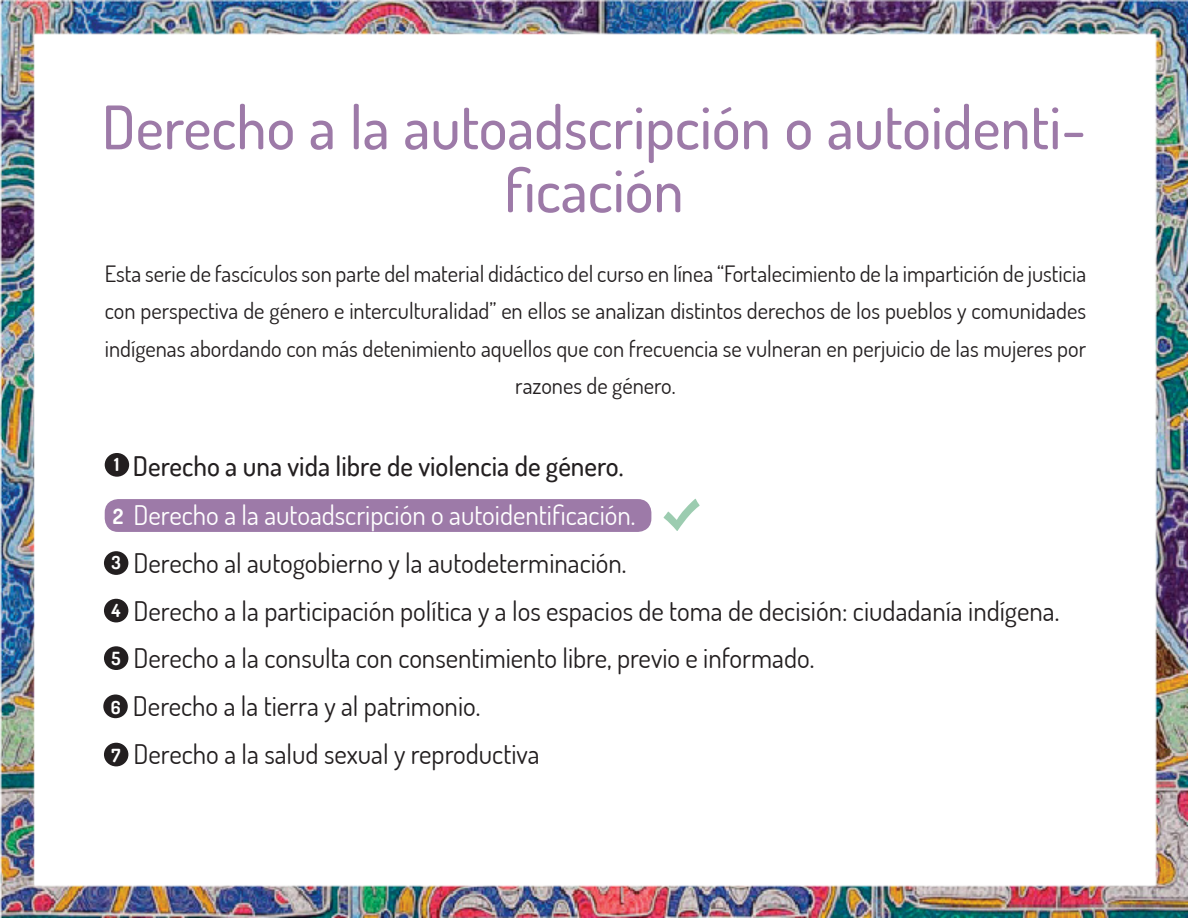
<style>
.page{position:relative;width:1188px;height:918px;background:#fff}
.page>*{position:absolute;margin:0;border:0;box-sizing:border-box;transform-origin:0 0}
.t1{font:500 60px/63px "Dosis";color:#9d7aa8;text-align:center}
.t2{font:27px "Dosis";color:#231f20}
.indice_lecturas{font:27px "Dosis";color:#fff}
.t3{font:500 27px "Dosis";color:#231f20}
.t4{font:22.5px/37.5px "Dosis";color:#231f20;text-align:center}
.t5{font:700 21px "Dosis";color:#fff}
.t6{font:700 18px "Dosis";color:#fff}
</style>
<div class="page">
<img style="left:0;top:0;width:1188px;height:918px">
<div style="left:105px;top:453px;width:24px;height:24px;background:#231f20;border-radius:50%"></div>
<div style="left:104px;top:551px;width:24px;height:24px;background:#231f20;border-radius:50%"></div>
<div style="left:104px;top:599px;width:24px;height:23px;background:#231f20;border-radius:50%"></div>
<div style="left:104px;top:646px;width:24px;height:24px;background:#231f20;border-radius:50%"></div>
<div style="left:103px;top:695px;width:25px;height:23px;background:#231f20;border-radius:50%"></div>
<div style="left:104px;top:743px;width:24px;height:23px;background:#231f20;border-radius:50%"></div>
<svg style="left:663px;top:499px;width:37px;height:32px"></svg>
<p class="t1" style="left:102px;top:94px;width:986px">Derecho a la autoadscripción o autoidenti&shy;ficación</p>
<p class="t4" style="left:105px;top:254px;width:983px">Esta serie de fascículos son parte del material didáctico del curso en línea “Fortalecimiento de la impartición de justicia con perspectiva de género e interculturalidad” en ellos se analizan distintos derechos de los pueblos y comunidades indígenas abordando con más detenimiento aquellos que con frecuencia se vulneran en perjuicio de las mujeres por razones de género.</p>
<p class="t6" style="left:114px;top:453px;width:7px">1</p>
<p class="t5" style="left:113px;top:502px;width:12px">2</p>
<p class="t6" style="left:112px;top:551px;width:11px">3</p>
<p class="t6" style="left:112px;top:598px;width:11px">4</p>
<p class="t6" style="left:112px;top:647px;width:11px">5</p>
<p class="t6" style="left:111px;top:695px;width:11px">6</p>
<p class="t6" style="left:112px;top:744px;width:10px">7</p>
<p class="t3" style="left:133px;top:448px;width:492px">Derecho a una vida libre de violencia de género.</p>
<p class="indice_lecturas" style="left:134px;top:498px;width:504px">Derecho a la autoadscripción o autoidentificación.</p>
<p class="t2" style="left:134px;top:545px;width:495px">Derecho al autogobierno y la autodeterminación.</p>
<p class="t2" style="left:134px;top:593px;width:927px">Derecho a la participación política y a los espacios de toma de decisión: ciudadanía indígena.</p>
<p class="t2" style="left:134px;top:640px;width:682px">Derecho a la consulta con consentimiento libre, previo e informado.</p>
<p class="t2" style="left:133px;top:689px;width:349px">Derecho a la tierra y al patrimonio.</p>
<p class="t2" style="left:134px;top:737px;width:408px">Derecho a la salud sexual y reproductiva</p>
</div>
